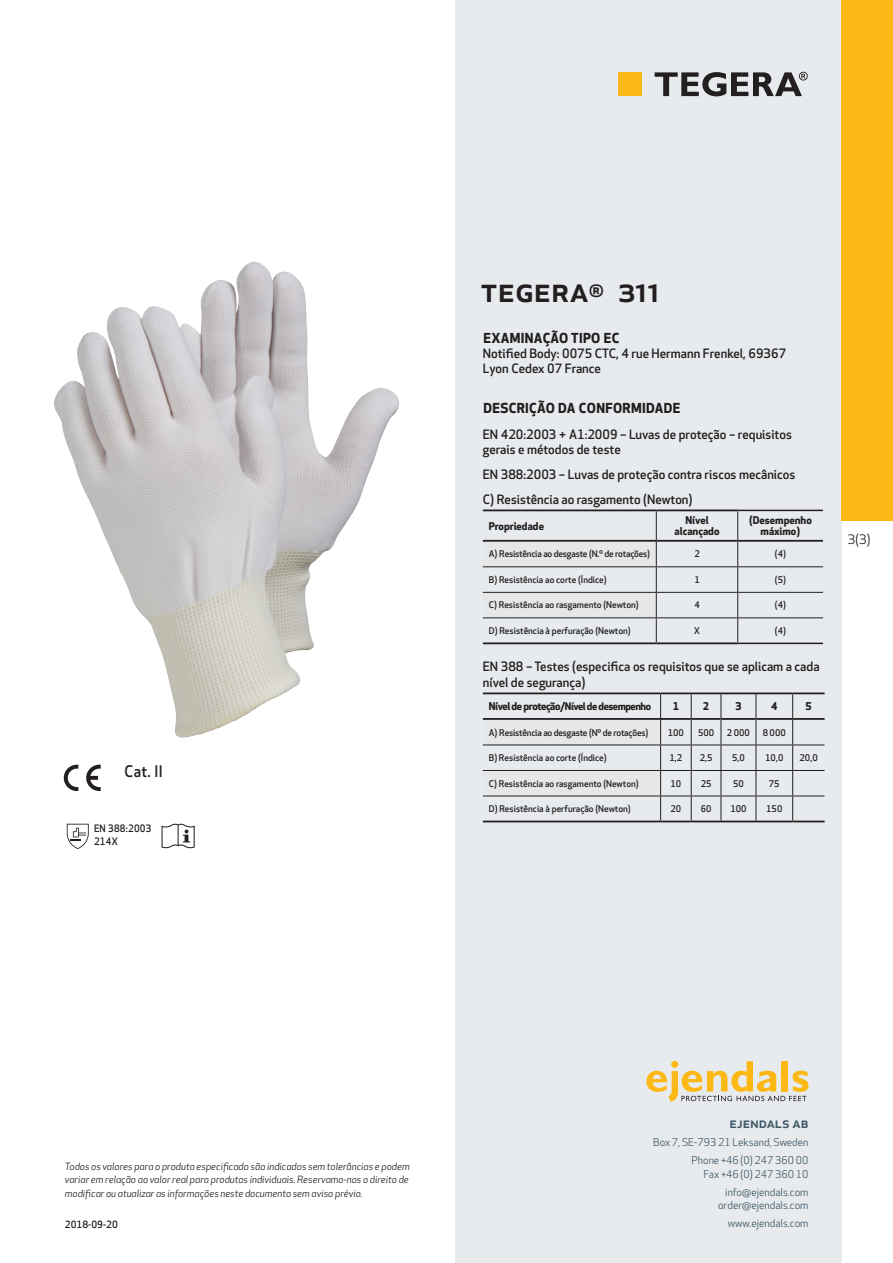
<style>
.page{position:relative;width:893px;height:1263px;background:#fff}
.page>*{position:absolute;margin:0;border:0;box-sizing:border-box;transform-origin:0 0}
.prodname{font:500 34.5px "Apex New";color:#231f20}
.Artikel{font:500 15.6px "Apex New";color:#231f20;scale:.95 1}
.t1{font:500 15px "Apex New";color:#405968}
.Compliance_body{font:700 13.5px "Apex New";letter-spacing:.025em;color:#231f20}
.t2{font:12.75px "Apex New";color:#231f20}
.Compliance_body-2{font:500 12.6px/15px "Apex New";color:#231f20}
.Artikel-2{font:500 12.6px/15.1px "Apex New";color:#231f20}
.t3{font:10.5px/18px "Apex New";color:#405968;text-align:right}
.Artikel-3{font:700 10.5px/10.5px "Apex New";color:#231f20;text-align:center}
.Artikel-4{font:700 10.2px "Apex New";letter-spacing:-.04em;color:#231f20}
.Artikel-5{font:500 10.05px/13.2px "Apex New";letter-spacing:.025em;color:#231f20;scale:.95 1}
.t4{font:italic 9.75px/13.5px "Apex New";color:#231f20;text-align:justify}
.t5{font:500 9.75px "Apex New";color:#231f20}
.Artikel-6{font:500 9px "Apex New";color:#231f20}
.Artikel-7{font:500 9px "Apex New";letter-spacing:-.02em;color:#231f20}
.s1{font-size:10.5px}
</style>
<div class="page">
<div style="left:455px;top:0;width:387px;height:1263px;background:#e8ebee"></div>
<svg style="left:646px;top:1061px;width:162px;height:40px"></svg>
<hr style="left:738px;top:617px;width:85px;height:1px;background:#231f20">
<svg style="left:737px;top:511px;width:1px;height:131px"></svg>
<hr style="left:738px;top:510px;width:85px;height:1px;background:#231f20">
<hr style="left:738px;top:643px;width:85px;height:1px;background:#231f20">
<hr style="left:483px;top:509px;width:173px;height:2px;background:#231f20">
<hr style="left:483px;top:540px;width:173px;height:2px;background:#231f20">
<hr style="left:657px;top:540px;width:81px;height:2px;background:#231f20">
<hr style="left:738px;top:540px;width:85px;height:2px;background:#231f20">
<hr style="left:483px;top:642px;width:173px;height:2px;background:#231f20">
<hr style="left:656px;top:566px;width:82px;height:1px;background:#231f20">
<hr style="left:738px;top:566px;width:85px;height:1px;background:#231f20">
<hr style="left:656px;top:592px;width:82px;height:1px;background:#231f20">
<hr style="left:738px;top:592px;width:85px;height:1px;background:#231f20">
<hr style="left:656px;top:617px;width:82px;height:1px;background:#231f20">
<hr style="left:656px;top:509px;width:82px;height:2px;background:#231f20">
<hr style="left:656px;top:642px;width:82px;height:2px;background:#231f20">
<hr style="left:656px;top:511px;width:1px;height:30px;background:#231f20">
<svg style="left:483px;top:541px;width:174px;height:101px"></svg>
<hr style="left:483px;top:692px;width:178px;height:2px;background:#231f20">
<hr style="left:661px;top:718px;width:30px;height:2px;background:#231f20">
<hr style="left:692px;top:718px;width:29px;height:2px;background:#231f20">
<hr style="left:721px;top:718px;width:35px;height:2px;background:#231f20">
<hr style="left:756px;top:718px;width:36px;height:2px;background:#231f20">
<hr style="left:793px;top:718px;width:32px;height:2px;background:#231f20">
<hr style="left:483px;top:821px;width:178px;height:1px;background:#231f20">
<hr style="left:661px;top:745px;width:30px;height:1px;background:#231f20">
<hr style="left:691px;top:745px;width:30px;height:1px;background:#231f20">
<hr style="left:721px;top:745px;width:35px;height:1px;background:#231f20">
<hr style="left:756px;top:745px;width:37px;height:1px;background:#231f20">
<hr style="left:793px;top:745px;width:32px;height:1px;background:#231f20">
<hr style="left:661px;top:770px;width:30px;height:1px;background:#231f20">
<hr style="left:691px;top:770px;width:30px;height:1px;background:#231f20">
<hr style="left:721px;top:770px;width:35px;height:1px;background:#231f20">
<hr style="left:756px;top:770px;width:37px;height:1px;background:#231f20">
<hr style="left:793px;top:770px;width:32px;height:1px;background:#231f20">
<hr style="left:661px;top:796px;width:30px;height:1px;background:#231f20">
<hr style="left:691px;top:796px;width:30px;height:1px;background:#231f20">
<hr style="left:721px;top:796px;width:35px;height:1px;background:#231f20">
<hr style="left:756px;top:796px;width:37px;height:1px;background:#231f20">
<hr style="left:793px;top:796px;width:32px;height:1px;background:#231f20">
<hr style="left:661px;top:692px;width:30px;height:2px;background:#231f20">
<hr style="left:661px;top:821px;width:30px;height:1px;background:#231f20">
<svg style="left:483px;top:694px;width:178px;height:127px"></svg>
<hr style="left:691px;top:692px;width:30px;height:2px;background:#231f20">
<hr style="left:691px;top:821px;width:30px;height:1px;background:#231f20">
<svg style="left:691px;top:694px;width:1px;height:127px"></svg>
<hr style="left:721px;top:692px;width:35px;height:2px;background:#231f20">
<hr style="left:721px;top:821px;width:35px;height:1px;background:#231f20">
<svg style="left:721px;top:694px;width:1px;height:127px"></svg>
<hr style="left:756px;top:692px;width:37px;height:2px;background:#231f20">
<hr style="left:756px;top:821px;width:37px;height:1px;background:#231f20">
<svg style="left:756px;top:694px;width:1px;height:127px"></svg>
<hr style="left:793px;top:692px;width:32px;height:2px;background:#231f20">
<hr style="left:793px;top:821px;width:32px;height:1px;background:#231f20">
<svg style="left:792px;top:694px;width:1px;height:127px"></svg>
<svg style="left:86px;top:765px;width:15px;height:26px"></svg>
<svg style="left:64px;top:765px;width:14px;height:26px"></svg>
<svg style="left:67px;top:824px;width:22px;height:25px"></svg>
<svg style="left:162px;top:824px;width:33px;height:24px"></svg>
<div style="left:618px;top:72px;width:24px;height:24px;background:#fcb814"></div>
<svg style="left:655px;top:72px;width:153px;height:24px"></svg>
<div style="left:842px;top:0;width:51px;height:520px;background:#fcb814"></div>
<img style="left:54px;top:266px;width:282px;height:472px">
<p class="Artikel" style="left:125px;top:761px;width:42px">Cat. II</p>
<p class="Artikel-5" style="left:94px;top:821px;width:62px">EN 388:2003<br>214X</p>
<p class="prodname" style="left:480px;top:266px;width:181px">TEGERA<sup>®</sup> 311</p>
<p class="Compliance_body" style="left:483px;top:328px;width:137px">EXAMINAÇÃO TIPO EC</p>
<p class="Compliance_body-2" style="left:483px;top:345px;width:305px">Notified Body: 0075 CTC, 4 rue Hermann Frenkel, 69367<br>Lyon Cedex 07 France</p>
<p class="Compliance_body" style="left:483px;top:398px;width:198px">DESCRIÇÃO DA CONFORMIDADE</p>
<p class="Compliance_body-2" style="left:483px;top:426px;width:311px">EN 420:2003 + A1:2009 – Luvas de proteção – requisitos gerais e métodos de teste</p>
<p class="Compliance_body-2" style="left:483px;top:467px;width:314px">EN 388:2003 – Luvas de proteção contra riscos mecânicos</p>
<p class="Artikel-2" style="left:483px;top:491px;width:211px">C) Resistência ao rasgamento (Newton)</p>
<p class="Artikel-3" style="left:489px;top:520px;width:57px">Propriedade</p>
<p class="Artikel-3" style="left:675px;top:515px;width:46px">Nível alcançado</p>
<p class="Artikel-3" style="left:749px;top:515px;width:64px">(Desempenho máximo)</p>
<p class="Artikel-7" style="left:489px;top:548px;width:163px">A) Resistência ao desgaste (N.º de rotações)</p>
<p class="Artikel-6" style="left:694px;top:548px;width:7px">2</p>
<p class="Artikel-6" style="left:775px;top:548px;width:13px">(4)</p>
<p class="Artikel-6" style="left:489px;top:574px;width:119px">B) Resistência ao corte (Índice)</p>
<p class="Artikel-6" style="left:694px;top:574px;width:7px">1</p>
<p class="Artikel-6" style="left:775px;top:574px;width:13px">(5)</p>
<p class="Artikel-6" style="left:489px;top:599px;width:151px">C) Resistência ao rasgamento (Newton)</p>
<p class="Artikel-6" style="left:694px;top:599px;width:7px">4</p>
<p class="Artikel-6" style="left:775px;top:599px;width:13px">(4)</p>
<p class="Artikel-6" style="left:489px;top:625px;width:143px">D) Resistência à perfuração (Newton)</p>
<p class="Artikel-6" style="left:694px;top:625px;width:7px">X</p>
<p class="Artikel-6" style="left:775px;top:625px;width:13px">(4)</p>
<p class="Artikel-2" style="left:483px;top:659px;width:338px">EN 388 – Testes (especifica os requisitos que se aplicam a cada nível de segurança)</p>
<p class="Artikel-4" style="left:489px;top:699px;width:164px"><span class="s1">Nível de proteção</span>/Nível de desempenho</p>
<p class="Artikel-3" style="left:673px;top:700px;width:8px">1</p>
<p class="Artikel-3" style="left:703px;top:700px;width:8px">2</p>
<p class="Artikel-3" style="left:735px;top:700px;width:8px">3</p>
<p class="Artikel-3" style="left:771px;top:700px;width:8px">4</p>
<p class="Artikel-3" style="left:805px;top:700px;width:8px">5</p>
<p class="Artikel-7" style="left:489px;top:726px;width:161px">A) Resistência ao desgaste (Nº de rotações)</p>
<p class="Artikel-6" style="left:668px;top:726px;width:18px">100</p>
<p class="Artikel-6" style="left:698px;top:726px;width:18px">500</p>
<p class="Artikel-6" style="left:727px;top:726px;width:24px">2 000</p>
<p class="Artikel-6" style="left:763px;top:726px;width:24px">8000</p>
<p class="Artikel-6" style="left:489px;top:752px;width:119px">B) Resistência ao corte (Índice)</p>
<p class="Artikel-6" style="left:669px;top:752px;width:14px">1,2</p>
<p class="Artikel-6" style="left:700px;top:752px;width:14px">2,5</p>
<p class="Artikel-6" style="left:732px;top:752px;width:14px">5,0</p>
<p class="Artikel-6" style="left:765px;top:752px;width:20px">10,0</p>
<p class="Artikel-6" style="left:799px;top:752px;width:20px">20,0</p>
<p class="Artikel-6" style="left:489px;top:777px;width:151px">C) Resistência ao rasgamento (Newton)</p>
<p class="Artikel-6" style="left:670px;top:777px;width:12px">10</p>
<p class="Artikel-6" style="left:701px;top:777px;width:12px">25</p>
<p class="Artikel-6" style="left:733px;top:777px;width:12px">50</p>
<p class="Artikel-6" style="left:769px;top:777px;width:12px">75</p>
<p class="Artikel-6" style="left:489px;top:803px;width:143px">D) Resistência à perfuração (Newton)</p>
<p class="Artikel-6" style="left:670px;top:803px;width:12px">20</p>
<p class="Artikel-6" style="left:701px;top:803px;width:12px">60</p>
<p class="Artikel-6" style="left:730px;top:803px;width:18px">100</p>
<p class="Artikel-6" style="left:766px;top:803px;width:18px">150</p>
<h3 class="t2" style="left:848px;top:531px;width:24px">3(3)</h3>
<p class="t4" style="left:65px;top:1159px;width:346px">Todos os valores para o produto especificado são indicados sem tolerâncias e podem variar em relação ao valor real para produtos individuais. Reservamo-nos o direito de modificar ou atualizar as informações neste documento sem aviso prévio.</p>
<p class="t5" style="left:65px;top:1218px;width:54px">2018-09-20</p>
<h3 class="t1" style="left:729px;top:1113px;width:80px">ejendals ab</h3>
<p class="t3" style="left:653px;top:1133px;width:157px">Box 7, SE-793 21 Leksand, Sweden<br>Phone +46 (0) 247 360 00</p>
<p class="t3" style="left:703px;top:1165px;width:107px">Fax +46 (0) 247 360 10 info@ejendals.com</p>
<p class="t3" style="left:718px;top:1196px;width:92px">order@ejendals.com</p>
<p class="t3" style="left:728px;top:1215px;width:82px">www.ejendals.com</p>
</div>
